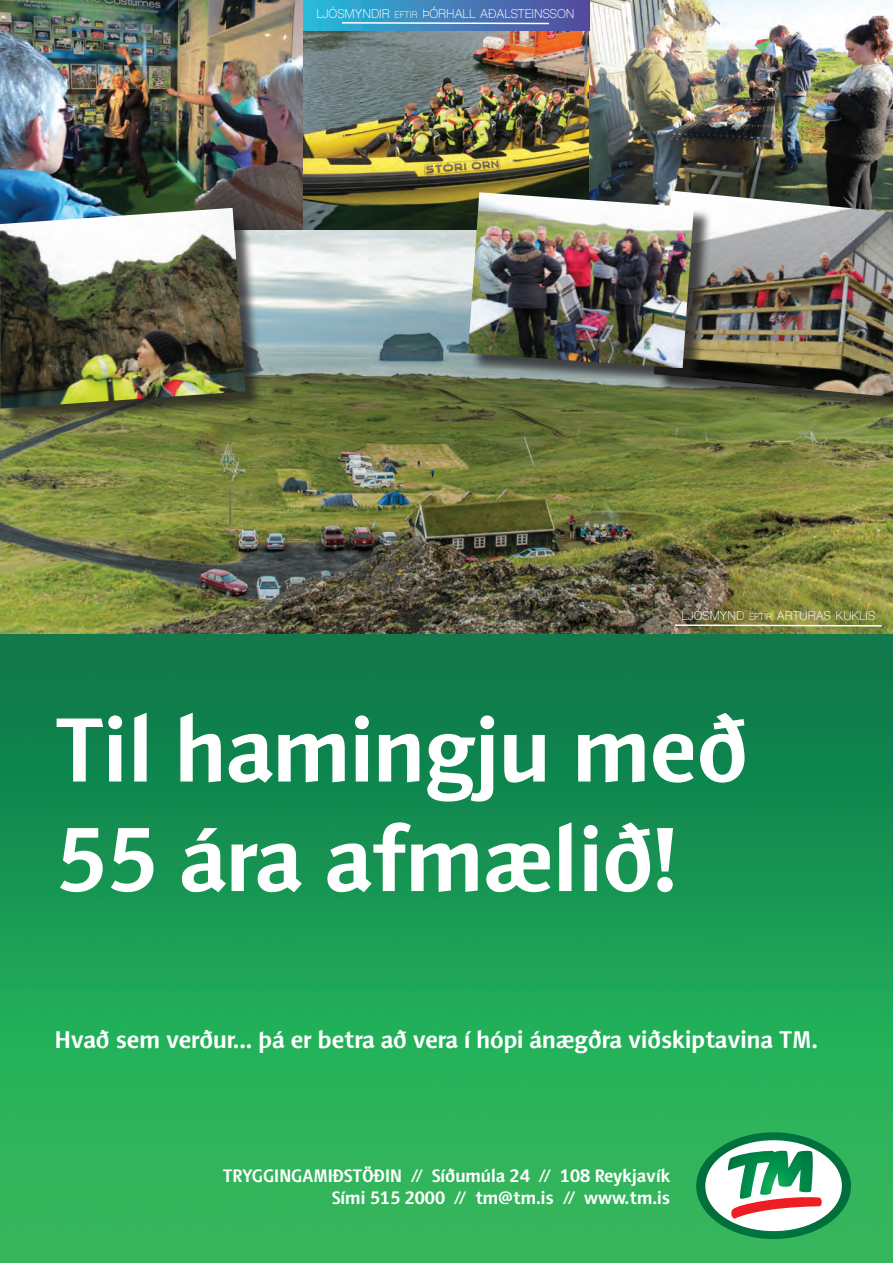
<style>
.page{position:relative;width:893px;height:1263px;background:#fff}
.page>*{position:absolute;margin:0;border:0;box-sizing:border-box;transform-origin:0 0}
.t1{font:91.35px/109.5px "IDTMI Bold";color:#fff}
.t2{font:24.3px "IDTMI Bold";color:#fff}
.t3{font:700 18.15px/21.8px "IDTMI";color:#fff;text-align:right}
.t4{font:12px "Shree Dev 0714";color:#fff}
.s1{font-size:9px}
</style>
<div class="page">
<img style="left:0;top:0;width:893px;height:1263px">
<svg style="left:696px;top:1132px;width:197px;height:131px"></svg>
<img style="left:0;top:537px;width:1px;height:287px">
<img style="left:0;top:824px;width:1px;height:439px">
<div style="left:2px;top:210px;width:262px;height:217px;background:#231f20;opacity:.75"></div>
<img style="left:0;top:208px;width:245px;height:201px">
<div style="left:657px;top:193px;width:236px;height:223px;background:#231f20;opacity:.75"></div>
<img style="left:654px;top:191px;width:239px;height:206px">
<div style="left:471px;top:195px;width:241px;height:191px;background:#231f20;opacity:.75"></div>
<img style="left:468px;top:192px;width:226px;height:176px">
<div style="left:303px;top:0;width:286px;height:30px;background:linear-gradient(to right,#28bbdb,#58499d)"></div>
<svg style="left:340px;top:21px;width:210px;height:4px"></svg>
<svg style="left:673px;top:624px;width:210px;height:3px"></svg>
<p class="t4" style="left:316px;top:6px;width:260px">LJÓSMYNDIR <span class="s1">EFTIR</span> ÞÓRHALL AÐALSTEINSSON</p>
<p class="t4" style="left:681px;top:608px;width:195px">LJÓSMYND <span class="s1">EFTIR</span> ARTURAS KUKLIS</p>
<h1 class="t1" style="left:55px;top:697px;width:694px">Til hamingju með<br>55 ára afmælið!</h1>
<h2 class="t2" style="left:55px;top:1027px;width:765px">Hvað sem verður... þá er betra að vera í hópi ánægðra viðskiptavina TM.</h2>
<p class="t3" style="left:223px;top:1165px;width:449px">TRYGGINGAMIÐSTÖÐIN // Síðumúla 24 // 108 Reykjavík<br>Sími 515 2000 // tm@tm.is // www.tm.is</p>
</div>
